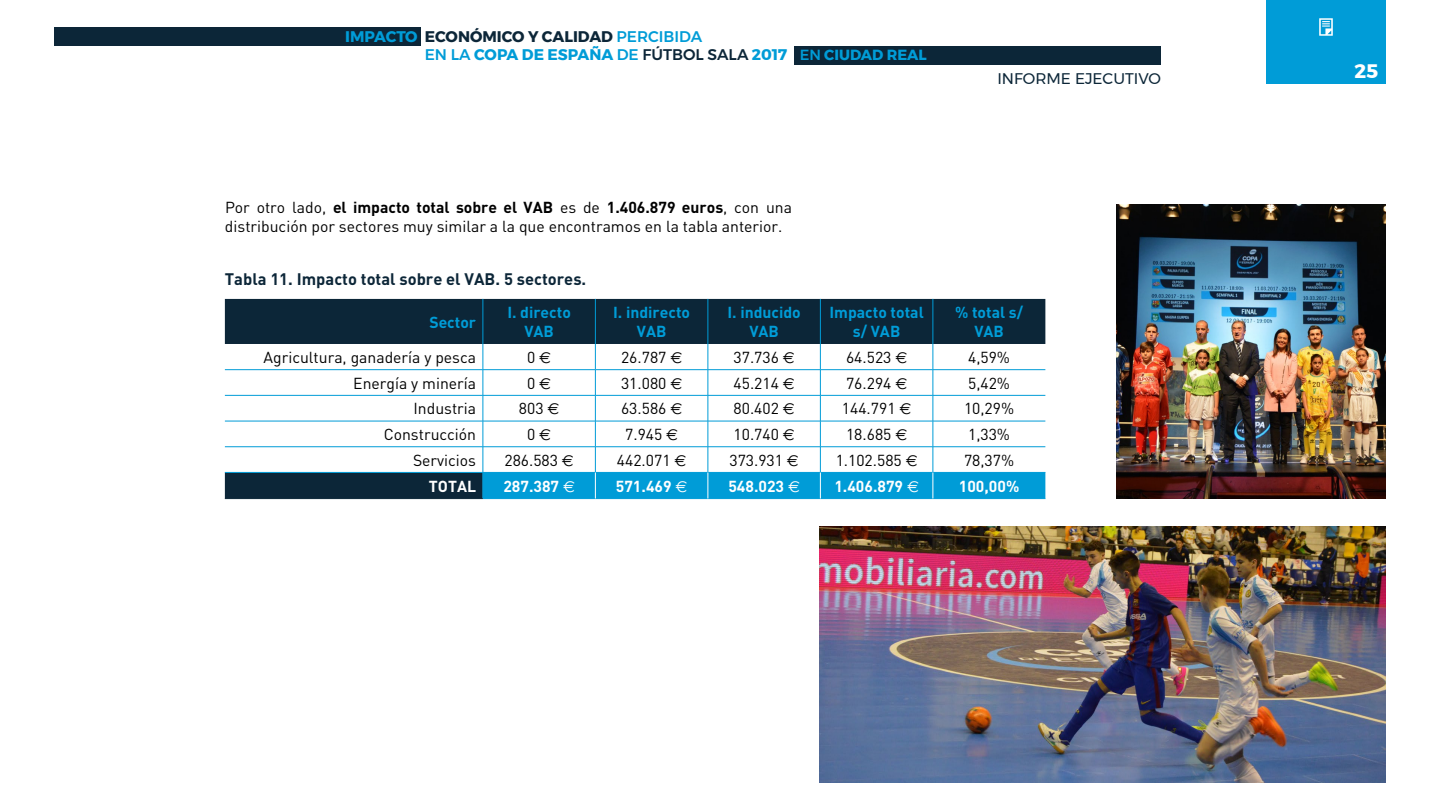
<style>
.page{position:relative;width:1440px;height:810px;background:#fff}
.page>*{position:absolute;margin:0;border:0;box-sizing:border-box;transform-origin:0 0}
.t1{font:700 19.5px "Montserrat";color:#fff}
.t2{font:700 16.5px "DIN";color:#0c2638}
.t3{font:15.75px/18.9px "DIN";color:#000}
.t4{font:700 15.75px/18.9px "DIN";color:#009cd7;text-align:center}
.t5{font:700 15.75px "DIN";color:#fff}
.t6{font:700 15.38px "Montserrat";color:#009cd7}
.t7{font:700 15.38px "Montserrat";color:#0c2638}
.t8{font:15.38px "Montserrat";color:#0c2638}
.t9{font:700 14.62px "Montserrat";color:#009cd7}
.s1{font-weight:500;color:#009cd7}
.s2{font-weight:500}
.s3{font-weight:500;color:#0c2638}
.s4{font-weight:700}
.s5{font-family:"Euro Sig"}
.s6{font-family:"Euro Sig";font-weight:400}
</style>
<div class="page">
<div style="left:1266px;top:0;width:120px;height:84px;background:#009cd7"></div>
<svg style="left:1319px;top:18px;width:14px;height:18px"></svg>
<div style="left:795px;top:46px;width:366px;height:19px;background:#0c2638"></div>
<div style="left:54px;top:27px;width:366px;height:19px;background:#0c2638"></div>
<svg style="left:225px;top:299px;width:820px;height:199px;fill:#0c2638"></svg>
<hr style="left:483px;top:299px;width:1px;height:45px;background:#009cd7">
<hr style="left:595px;top:299px;width:1px;height:45px;background:#009cd7">
<hr style="left:708px;top:299px;width:1px;height:45px;background:#009cd7">
<hr style="left:820px;top:299px;width:1px;height:45px;background:#009cd7">
<hr style="left:933px;top:299px;width:1px;height:45px;background:#009cd7">
<hr style="left:225px;top:370px;width:258px;height:1px;background:#009cd7">
<hr style="left:225px;top:395px;width:258px;height:1px;background:#009cd7">
<hr style="left:225px;top:421px;width:258px;height:1px;background:#009cd7">
<hr style="left:225px;top:447px;width:258px;height:1px;background:#009cd7">
<hr style="left:225px;top:472px;width:258px;height:1px;background:#009cd7">
<hr style="left:225px;top:498px;width:258px;height:1px;background:#0c2638">
<svg style="left:483px;top:344px;width:562px;height:155px"></svg>
<img style="left:1116px;top:205px;width:270px;height:294px">
<img style="left:819px;top:526px;width:567px;height:257px">
<p class="t6" style="left:345px;top:24px;width:74px">IMPACTO</p>
<p class="t7" style="left:425px;top:24px;width:279px">ECONÓMICO Y CALIDAD <span class="s1">PERCIBIDA</span></p>
<p class="t6" style="left:425px;top:43px;width:364px"><span class="s2">EN LA</span> COPA DE ESPAÑA <span class="s2">DE</span> <span class="s3">FÚTBOL SALA</span> 2017</p>
<p class="t9" style="left:800px;top:43px;width:128px"><span class="s2">EN</span> CIUDAD REAL</p>
<p class="t3" style="left:225px;top:198px;width:568px">Por otro lado, <span class="s4">el impacto total sobre el VAB</span> es de <span class="s4">1.406.879 euros</span>, con una distribución por sectores muy similar a la que encontramos en la tabla anterior.</p>
<p class="t2" style="left:225px;top:268px;width:363px">Tabla 11. Impacto total sobre el VAB. 5 sectores.</p>
<p class="t8" style="left:997px;top:67px;width:165px">INFORME EJECUTIVO</p>
<p class="t4" style="left:429px;top:312px;width:48px">Sector</p>
<p class="t4" style="left:507px;top:303px;width:65px">I. directo</p>
<p class="t4" style="left:524px;top:321px;width:31px">VAB</p>
<p class="t4" style="left:613px;top:303px;width:78px">I. indirecto<br>VAB</p>
<p class="t4" style="left:727px;top:303px;width:75px">I. inducido<br>VAB</p>
<p class="t4" style="left:829px;top:303px;width:96px">Impacto total s/ VAB</p>
<p class="t4" style="left:955px;top:303px;width:70px">% total s/<br>VAB</p>
<p class="t3" style="left:264px;top:347px;width:214px">Agricultura, ganadería y pesca</p>
<p class="t3" style="left:527px;top:347px;width:25px">0 <span class="s5">€</span></p>
<p class="t3" style="left:621px;top:347px;width:63px">26.787 <span class="s5">€</span></p>
<p class="t3" style="left:734px;top:347px;width:63px">37.736 <span class="s5">€</span></p>
<p class="t3" style="left:846px;top:347px;width:63px">64.523 <span class="s5">€</span></p>
<p class="t3" style="left:968px;top:347px;width:43px">4,59%</p>
<p class="t3" style="left:353px;top:373px;width:124px">Energía y minería</p>
<p class="t3" style="left:527px;top:373px;width:25px">0 <span class="s5">€</span></p>
<p class="t3" style="left:621px;top:373px;width:63px">31.080 <span class="s5">€</span></p>
<p class="t3" style="left:734px;top:373px;width:63px">45.214 <span class="s5">€</span></p>
<p class="t3" style="left:846px;top:373px;width:63px">76.294 <span class="s5">€</span></p>
<p class="t3" style="left:968px;top:373px;width:43px">5,42%</p>
<p class="t3" style="left:413px;top:399px;width:64px">Industria</p>
<p class="t3" style="left:519px;top:399px;width:42px">803 <span class="s5">€</span></p>
<p class="t3" style="left:621px;top:399px;width:63px">63.586 <span class="s5">€</span></p>
<p class="t3" style="left:734px;top:399px;width:63px">80.402 <span class="s5">€</span></p>
<p class="t3" style="left:842px;top:399px;width:71px">144.791 <span class="s5">€</span></p>
<p class="t3" style="left:964px;top:399px;width:52px">10,29%</p>
<p class="t3" style="left:384px;top:425px;width:94px">Construcción</p>
<p class="t3" style="left:527px;top:425px;width:25px">0 <span class="s5">€</span></p>
<p class="t3" style="left:625px;top:425px;width:54px">7.945 <span class="s5">€</span></p>
<p class="t3" style="left:734px;top:425px;width:63px">10.740 <span class="s5">€</span></p>
<p class="t3" style="left:846px;top:425px;width:63px">18.685 <span class="s5">€</span></p>
<p class="t3" style="left:968px;top:425px;width:43px">1,33%</p>
<p class="t3" style="left:413px;top:450px;width:65px">Servicios</p>
<p class="t3" style="left:504px;top:450px;width:71px">286.583 <span class="s5">€</span></p>
<p class="t3" style="left:617px;top:450px;width:71px">442.071 <span class="s5">€</span></p>
<p class="t3" style="left:729px;top:450px;width:71px">373.931 <span class="s5">€</span></p>
<p class="t3" style="left:836px;top:450px;width:83px">1.102.585 <span class="s5">€</span></p>
<p class="t3" style="left:964px;top:450px;width:52px">78,37%</p>
<p class="t5" style="left:429px;top:476px;width:49px">TOTAL</p>
<p class="t5" style="left:503px;top:476px;width:73px">287.387 <span class="s6">€</span></p>
<p class="t5" style="left:616px;top:476px;width:73px">571.469 <span class="s6">€</span></p>
<p class="t5" style="left:728px;top:476px;width:73px">548.023 <span class="s6">€</span></p>
<p class="t5" style="left:834px;top:476px;width:86px">1.406.879 <span class="s6">€</span></p>
<p class="t5" style="left:959px;top:476px;width:62px">100,00%</p>
<p class="t1" style="left:1355px;top:56px;width:25px">25</p>
</div>
